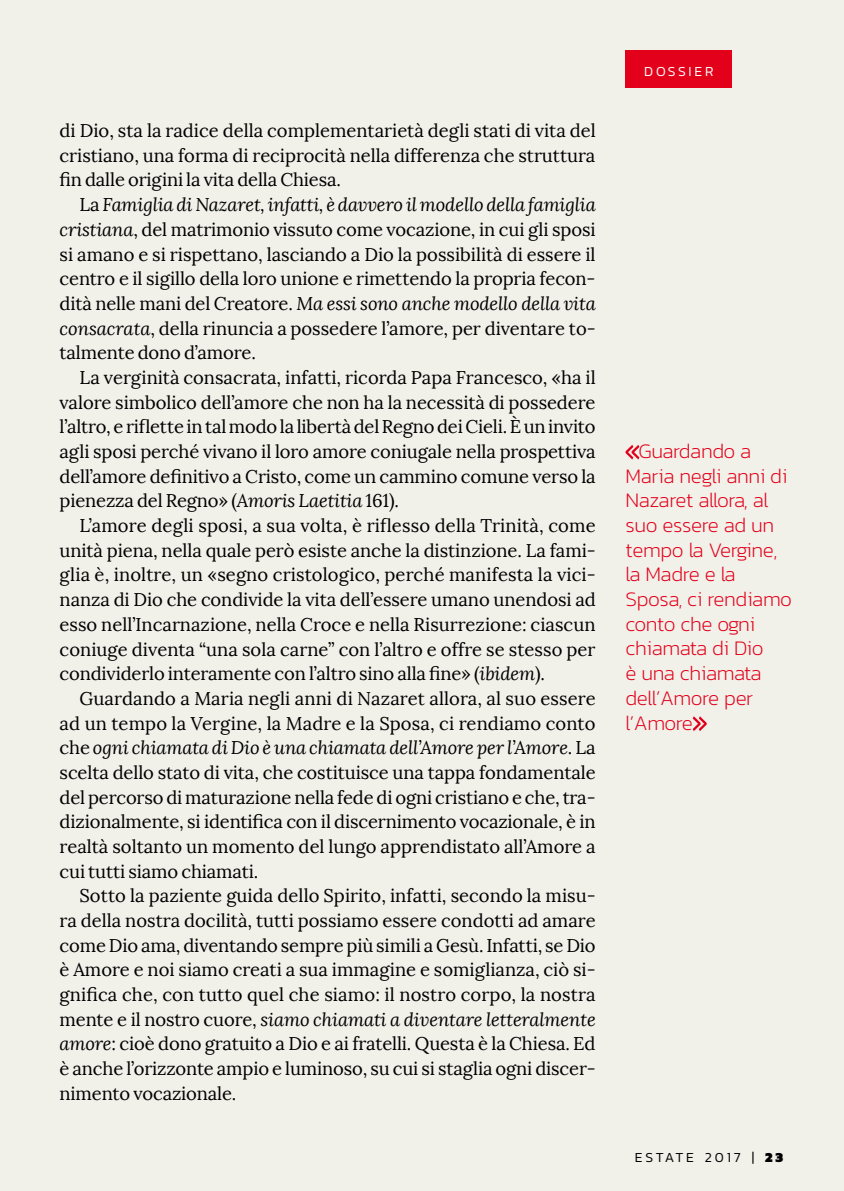
<style>
.page{position:relative;width:844px;height:1191px;background:#fff}
.page>*{position:absolute;margin:0;border:0;box-sizing:border-box;transform-origin:0 0}
.t1{font:200 21px/24.7px "Kanit";letter-spacing:-.02em;color:#e2001a}
.t2{font:18.38px/24.7px "Lora";letter-spacing:-.01em;color:#000;text-align:justify}
.t3{font:300 14px "Kanit";letter-spacing:.2em;color:#000}
.t4{font:300 14px "Kanit";letter-spacing:.2em;color:#fff}
.s1{font-style:italic}
.s2{font-weight:900}
</style>
<div class="page">
<div style="left:0;top:0;width:843px;height:1191px;background:#eeede5"></div>
<svg style="left:625px;top:445px;width:14px;height:14px"></svg>
<svg style="left:692px;top:716px;width:14px;height:15px"></svg>
<div style="left:625px;top:50px;width:107px;height:38px;background:#e2001a"></div>
<p class="t2" style="left:60px;top:118px;width:537px">di Dio, sta la radice della complementarietà degli stati di vita del cristiano, una forma di reciprocità nella differenza che struttura fin dalle origini la vita della Chiesa.</p>
<p class="t2" style="left:60px;top:192px;width:537px;text-indent:20px">La <span class="s1">Famiglia di Nazaret, infatti, è davvero il modello della famiglia cristiana</span>, del matrimonio vissuto come vocazione, in cui gli sposi si amano e si rispettano, lasciando a Dio la possibilità di essere il centro e il sigillo della loro unione e rimettendo la propria fecon&shy;dità nelle mani del Creatore. <span class="s1">Ma essi sono anche modello della vita consacrata</span>, della rinuncia a possedere l’amore, per diventare to&shy;talmente dono d’amore.</p>
<p class="t2" style="left:60px;top:365px;width:537px;text-indent:20px">La verginità consacrata, infatti, ricorda Papa Francesco, «ha il valore simbolico dell’amore che non ha la necessità di possedere l’altro, e riflette in tal modo la libertà del Regno dei Cieli. È un invito agli sposi perché vivano il loro amore coniugale nella prospettiva dell’amore definitivo a Cristo, come un cammino comune verso la pienezza del Regno» (<span class="s1">Amoris Laetitia</span> 161).</p>
<p class="t2" style="left:60px;top:513px;width:537px;text-indent:20px">L’amore degli sposi, a sua volta, è riflesso della Trinità, come unità piena, nella quale però esiste anche la distinzione. La fami&shy;glia è, inoltre, un «segno cristologico, perché manifesta la vici&shy;nanza di Dio che condivide la vita dell’essere umano unendosi ad esso nell’Incarnazione, nella Croce e nella Risurrezione: ciascun coniuge diventa “una sola carne” con l’altro e offre se stesso per condividerlo interamente con l’altro sino alla fine» (<span class="s1">ibidem</span>).</p>
<p class="t2" style="left:60px;top:686px;width:537px;text-indent:20px">Guardando a Maria negli anni di Nazaret allora, al suo essere ad un tempo la Vergine, la Madre e la Sposa, ci rendiamo conto che <span class="s1">ogni chiamata di Dio è una chiamata dell’Amore per l’Amore</span>. La scelta dello stato di vita, che costituisce una tappa fondamentale del percorso di maturazione nella fede di ogni cristiano e che, tra&shy;dizionalmente, si identifica con il discernimento vocazionale, è in realtà soltanto un momento del lungo apprendistato all’Amore a cui tutti siamo chiamati.</p>
<p class="t2" style="left:60px;top:883px;width:537px;text-indent:20px">Sotto la paziente guida dello Spirito, infatti, secondo la misu&shy;ra della nostra docilità, tutti possiamo essere condotti ad amare come Dio ama, diventando sempre più simili a Gesù. Infatti, se Dio è Amore e noi siamo creati a sua immagine e somiglianza, ciò si&shy;gnifica che, con tutto quel che siamo: il nostro corpo, la nostra mente e il nostro cuore, <span class="s1">siamo chiamati a diventare letteralmente amore</span>: cioè dono gratuito a Dio e ai fratelli. Questa è la Chiesa. Ed è anche l’orizzonte ampio e luminoso, su cui si staglia ogni discer&shy;nimento vocazionale.</p>
<p class="t4" style="left:644px;top:61px;width:71px">DOSSIER</p>
<p class="t1" style="left:625px;top:438px;width:168px;text-indent:13px">Guardando a<br>Maria negli anni di<br>Nazaret allora, al suo essere ad un tempo la Vergine, la M adre e la<br>Sposa, ci rendiamo conto che ogni chiamata di Dio<br>è una chiamata dell’Amore per l’Amore</p>
<p class="t3" style="left:634px;top:1147px;width:150px">ESTATE 2017 | <span class="s2">23</span></p>
</div>
